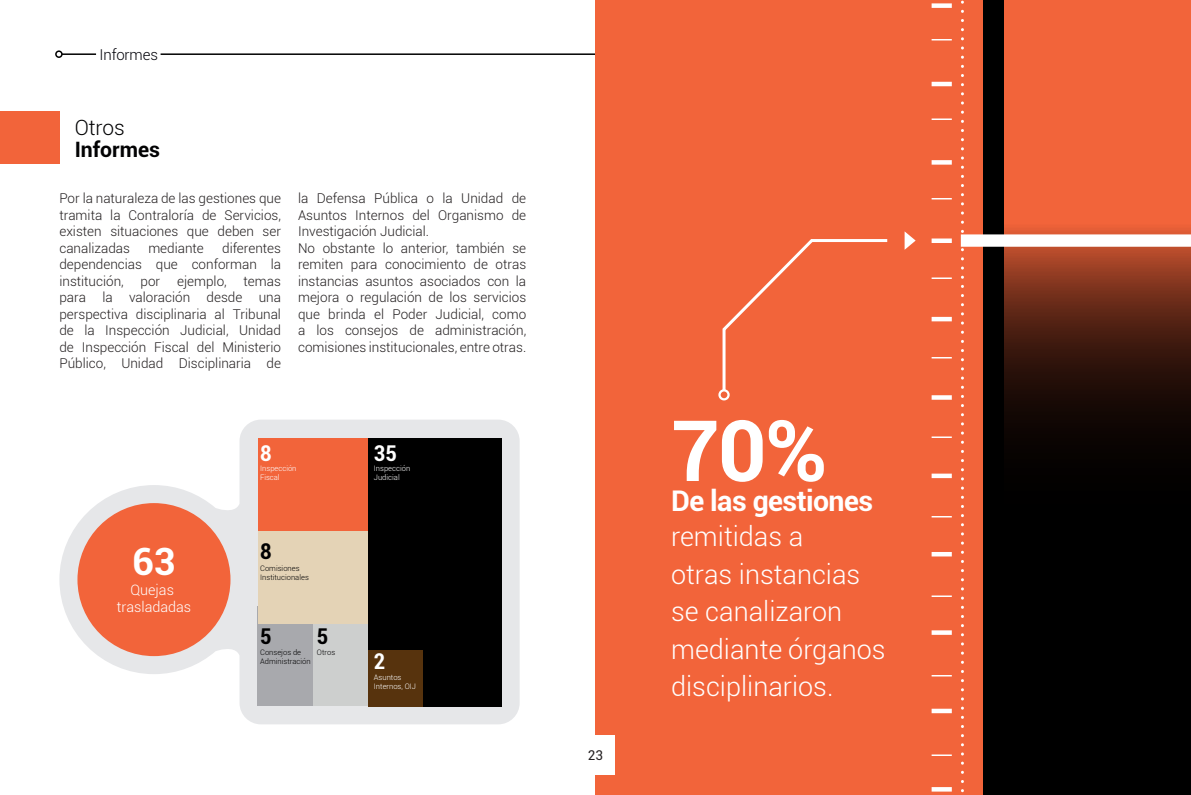
<style>
.page{position:relative;width:1191px;height:795px;background:#fff}
.page>*{position:absolute;margin:0;border:0;box-sizing:border-box;transform-origin:0 0}
.t1{font:700 84.6px "Roboto";color:#fff}
.t2{font:700 37.65px "Roboto";color:#fff}
.t3{font:700 28.5px "Roboto";letter-spacing:-.02em;color:#fff}
.t4{font:300 27px/37.5px "Roboto";color:#fff}
.t5{font:700 condensed 21.75px "Roboto";color:#fff}
.t6{font:700 condensed 21.75px "Roboto";color:#000001}
.t7{font:700 21.15px "Roboto";color:#020203}
.t8{font:300 21px "Roboto";color:#020203}
.t9{font:300 15px "Roboto";letter-spacing:-.01em;color:#000008}
.t10{font:300 14.4px "Roboto";color:#fff}
.t11{font:300 13.5px/16.5px "Roboto";color:#231f20;text-align:justify}
.t12{font:13.5px "Roboto";color:#231f20}
.t13{font:300 7.65px/9.1px "Roboto";color:#000001}
.t14{font:300 7.65px/9.1px "Roboto";color:#fff}
</style>
<div class="page">
<svg style="left:59px;top:420px;width:460px;height:304px;fill:#e6e7e9"></svg>
<div style="left:258px;top:606px;width:55px;height:100px;background:#a8a9ad"></div>
<div style="left:313px;top:606px;width:55px;height:100px;background:#cdcfce"></div>
<div style="left:258px;top:438px;width:110px;height:185px;background:#e4d3b6"></div>
<div style="left:258px;top:438px;width:110px;height:92px;background:#f2643a"></div>
<div style="left:77px;top:503px;width:153px;height:153px;background:#f2643a;border-radius:50%"></div>
<div style="left:368px;top:438px;width:133px;height:268px;background:#000"></div>
<div style="left:368px;top:650px;width:54px;height:56px;background:#57330d"></div>
<div style="left:0;top:112px;width:59px;height:52px;background:#f2643a"></div>
<hr style="left:62px;top:53px;width:34px;height:2px;background:#000">
<div style="left:55px;top:50px;width:8px;height:8px;border:2px solid #000;border-radius:50%"></div>
<hr style="left:161px;top:53px;width:434px;height:2px;background:#000">
<div style="left:595px;top:0;width:596px;height:795px;background:#f2643a"></div>
<svg style="left:961px;top:0;width:3px;height:793px"></svg>
<div style="left:983px;top:0;width:208px;height:795px;background:#000"></div>
<svg style="left:1004px;top:136px;width:187px;height:305px;background:#83351f"></svg>
<div style="left:960px;top:234px;width:231px;height:13px;background:#fff"></div>
<div style="left:1004px;top:0;width:187px;height:136px;background:#f2643a"></div>
<svg style="left:904px;top:231px;width:11px;height:19px"></svg>
<div style="left:931px;top:708px;width:20px;height:5px;background:#fff"></div>
<svg style="left:931px;top:787px;width:20px;height:4px"></svg>
<div style="left:931px;top:630px;width:20px;height:5px;background:#fff"></div>
<hr style="left:931px;top:552px;width:20px;height:4px;background:#fff">
<div style="left:931px;top:473px;width:20px;height:5px;background:#fff"></div>
<div style="left:931px;top:395px;width:20px;height:5px;background:#fff"></div>
<hr style="left:931px;top:317px;width:20px;height:4px;background:#fff">
<div style="left:931px;top:160px;width:20px;height:5px;background:#fff"></div>
<hr style="left:931px;top:82px;width:20px;height:4px;background:#fff">
<div style="left:931px;top:3px;width:20px;height:5px;background:#fff"></div>
<div style="left:931px;top:238px;width:20px;height:5px;background:#fff"></div>
<svg style="left:931px;top:675px;width:20px;height:1px"></svg>
<hr style="left:931px;top:754px;width:20px;height:2px;background:#fff">
<hr style="left:931px;top:595px;width:20px;height:2px;background:#fff">
<svg style="left:931px;top:516px;width:20px;height:1px"></svg>
<hr style="left:931px;top:436px;width:20px;height:2px;background:#fff">
<svg style="left:931px;top:357px;width:20px;height:1px"></svg>
<hr style="left:931px;top:277px;width:20px;height:2px;background:#fff">
<hr style="left:931px;top:118px;width:20px;height:2px;background:#fff">
<svg style="left:931px;top:39px;width:20px;height:1px"></svg>
<svg style="left:931px;top:198px;width:20px;height:1px"></svg>
<svg style="left:721px;top:239px;width:167px;height:154px"></svg>
<div style="left:718px;top:389px;width:11px;height:11px;border:2px solid #fff;border-radius:50%"></div>
<div style="left:576px;top:735px;width:39px;height:39px;background:#fff"></div>
<p class="t9" style="left:100px;top:44px;width:60px">Informes</p>
<p class="t8" style="left:75px;top:113px;width:52px">Otros</p>
<p class="t7" style="left:75px;top:135px;width:87px">Informes</p>
<p class="t11" style="left:59px;top:190px;width:223px">Por la naturaleza de las gestiones que tramita la Contraloría de Servicios, existen situaciones que deben ser canalizadas</p>
<p class="t11" style="left:59px;top:239px;width:223px;text-indent:163px">diferentes dependencias que conforman la institución, por ejemplo, temas para la valoración desde una perspectiva disciplinaria al Tribunal de la Inspección Judicial, Unidad de Inspección Fiscal del Ministerio Público, Unidad Disciplinaria de</p>
<p class="t11" style="left:148px;top:239px;width:57px">mediante</p>
<p class="t11" style="left:298px;top:190px;width:230px;text-align:left">la Defensa Pública o la Unidad de Asuntos Internos del Organismo de Investigación Judicial.<br>No obstante lo anterior, también se remiten para conocimiento de otras instancias asuntos asociados con la mejora o regulación de los servicios que brinda el Poder Judicial, como a los consejos de administración, comisiones institucionales, entre otras.</p>
<h3 class="t5" style="left:260px;top:438px;width:13px">8</h3>
<h3 class="t5" style="left:374px;top:438px;width:24px">35</h3>
<h2 class="t2" style="left:132px;top:535px;width:45px">63</h2>
<p class="t10" style="left:117px;top:597px;width:76px">trasladadas</p>
<p class="t10" style="left:130px;top:580px;width:45px">Quejas</p>
<p class="t14" style="left:260px;top:464px;width:38px">Inspección<br>Fiscal</p>
<h3 class="t6" style="left:260px;top:536px;width:13px">8</h3>
<p class="t13" style="left:260px;top:563px;width:50px">Comisiones<br>Institucionales</p>
<h3 class="t6" style="left:260px;top:621px;width:13px">5</h3>
<h3 class="t6" style="left:317px;top:621px;width:13px">5</h3>
<p class="t13" style="left:260px;top:647px;width:52px">Consejos de<br>Administración</p>
<p class="t13" style="left:317px;top:647px;width:20px">Otros</p>
<p class="t14" style="left:374px;top:464px;width:38px">Inspección<br>Judicial</p>
<h3 class="t5" style="left:374px;top:646px;width:13px">2</h3>
<p class="t14" style="left:374px;top:672px;width:44px">Asuntos<br>Internos, OIJ</p>
<p class="t12" style="left:588px;top:745px;width:17px">23</p>
<p class="t1" style="left:671px;top:391px;width:158px">70%</p>
<p class="t3" style="left:671px;top:481px;width:204px">De las gestiones</p>
<p class="t4" style="left:671px;top:517px;width:134px">remitidas a</p>
<p class="t4" style="left:671px;top:554px;width:191px">otras instancias</p>
<p class="t4" style="left:671px;top:592px;width:173px">se canalizaron</p>
<p class="t4" style="left:671px;top:629px;width:216px">mediante órganos disciplinarios.</p>
</div>
